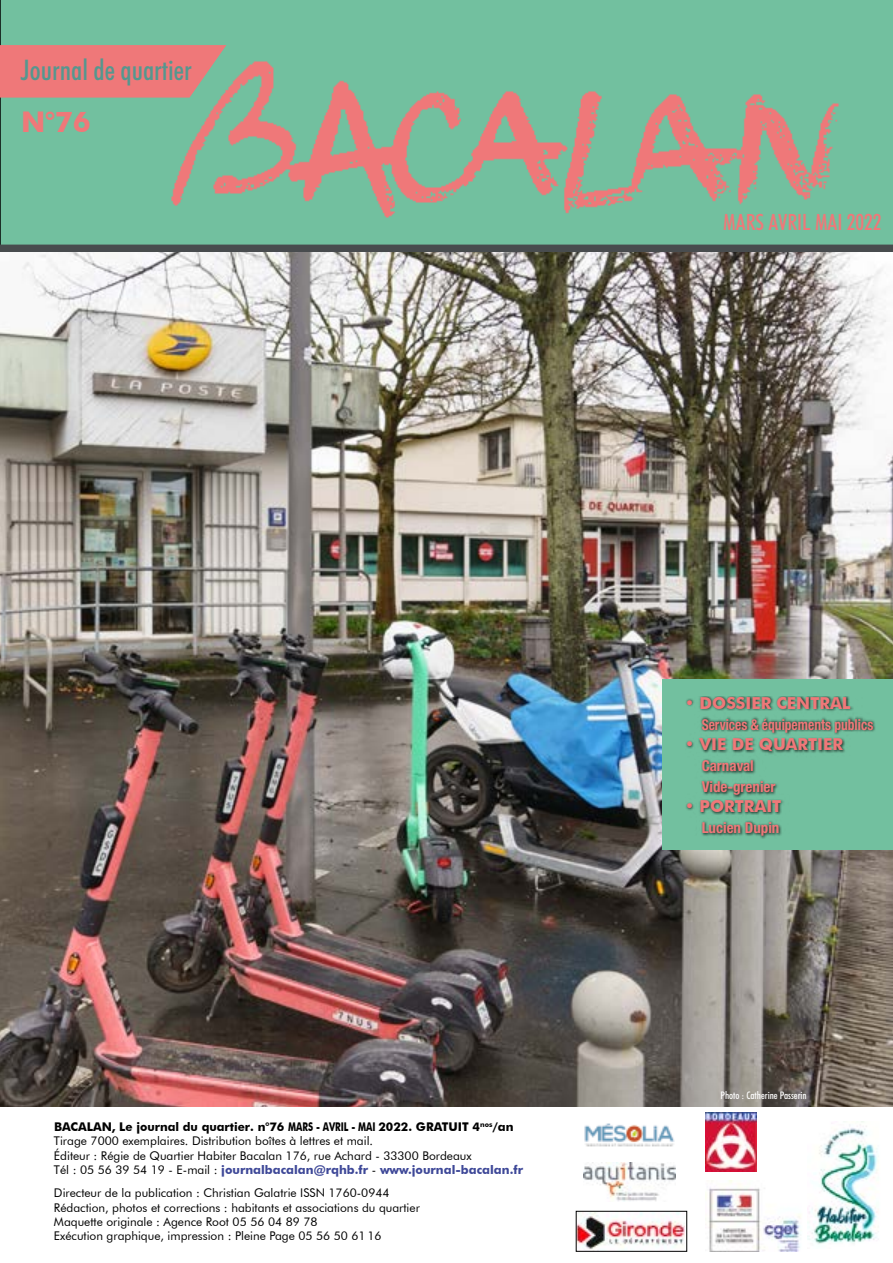
<style>
.page{position:relative;width:893px;height:1263px;background:#fff}
.page>*{position:absolute;margin:0;border:0;box-sizing:border-box;transform-origin:0 0}
.t1{font:500 condensed 28.5px "Futura BT";color:#55978f}
.t2{font:700 28.5px "Futura BT";color:#ef7879}
.t3{font:500 condensed 22.5px "Futura BT";color:#ef7879}
.t4{font:700 16.5px "Futura BT";color:#ef7879}
.t5{font:700 condensed 15px/21px "Helvetica Neue LT Std";color:#ef7879}
.t6{font:700 condensed 15px "Helvetica Neue LT Std";color:#ef7879;scale:.9 1}
.t7{font:12px/14.4px "Futura BT";color:#000}
.t8{font:500 condensed 10.5px "Futura BT";color:#fff}
.s1{font-weight:700}
.s2{font-weight:700;color:#3e4898}
</style>
<div class="page">
<div style="left:0;top:0;width:893px;height:245px;background:#72c09f"></div>
<div style="left:0;top:45px;width:140px;height:53px;background:#ef7879"></div>
<div style="left:0;top:245px;width:893px;height:9px;background:#484c4e"></div>
<img style="left:0;top:252px;width:893px;height:854px">
<img style="left:807px;top:1123px;width:71px;height:122px">
<img style="left:706px;top:1180px;width:95px;height:71px">
<img style="left:706px;top:1112px;width:50px;height:60px">
<img style="left:140px;top:45px;width:742px;height:181px">
<div style="left:662px;top:679px;width:231px;height:170px;background:#72c09f"></div>
<div style="left:685px;top:696px;width:191px;height:143px;background:#000;opacity:.75"></div>
<img style="left:578px;top:1213px;width:106px;height:36px">
<div style="left:576px;top:1211px;width:111px;height:40px;border:1px solid #000"></div>
<img style="left:584px;top:1123px;width:91px;height:24px">
<img style="left:583px;top:1162px;width:92px;height:39px">
<h1 class="t1" style="left:21px;top:52px;width:172px">Journal de quartier</h1>
<h1 class="t2" style="left:21px;top:105px;width:71px">N°76</h1>
<h2 class="t3" style="left:723px;top:208px;width:160px">MARS AVRIL MAI 2022</h2>
<p class="t7" style="left:54px;top:1119px;width:471px"><span class="s1">BACALAN, Le journal du quartier. n°76 MARS - AVRIL - MAI 2022. GRATUIT 4</span><sup>nos</sup><span class="s1">/an </span>Tirage 7000 exemplaires. Distribution boîtes à lettres et mail.<br>Éditeur : Régie de Quartier Habiter Bacalan 176, rue Achard - 33300 Bordeaux<br>Tél : 05 56 39 54 19 - E-mail : <span class="s2">journalbacalan@rqhb.fr</span> - <span class="s2">www.journal-bacalan.fr</span></p>
<p class="t7" style="left:54px;top:1185px;width:367px">Directeur de la publication : Christian Galatrie ISSN 1760-0944<br>Rédaction, photos et corrections : habitants et associations du quartier Maquette originale : Agence Root 05 56 04 89 78<br>Exécution graphique, impression : Pleine Page 05 56 50 6116</p>
<h3 class="t4" style="left:685px;top:693px;width:168px">• DOSSIER CENTRAL</h3>
<p class="t6" style="left:702px;top:716px;width:192px">Services &amp; équipements publics</p>
<h3 class="t4" style="left:685px;top:734px;width:160px">• VIE DE QUARTIER</h3>
<p class="t5" style="left:702px;top:755px;width:75px">Carnaval<br>Vide-grenier</p>
<h3 class="t4" style="left:685px;top:796px;width:98px">• PORTRAIT</h3>
<p class="t5" style="left:702px;top:817px;width:79px">Lucien Dupin</p>
<p class="t8" style="left:720px;top:1088px;width:88px">Photo : Catherine Passerin</p>
</div>
